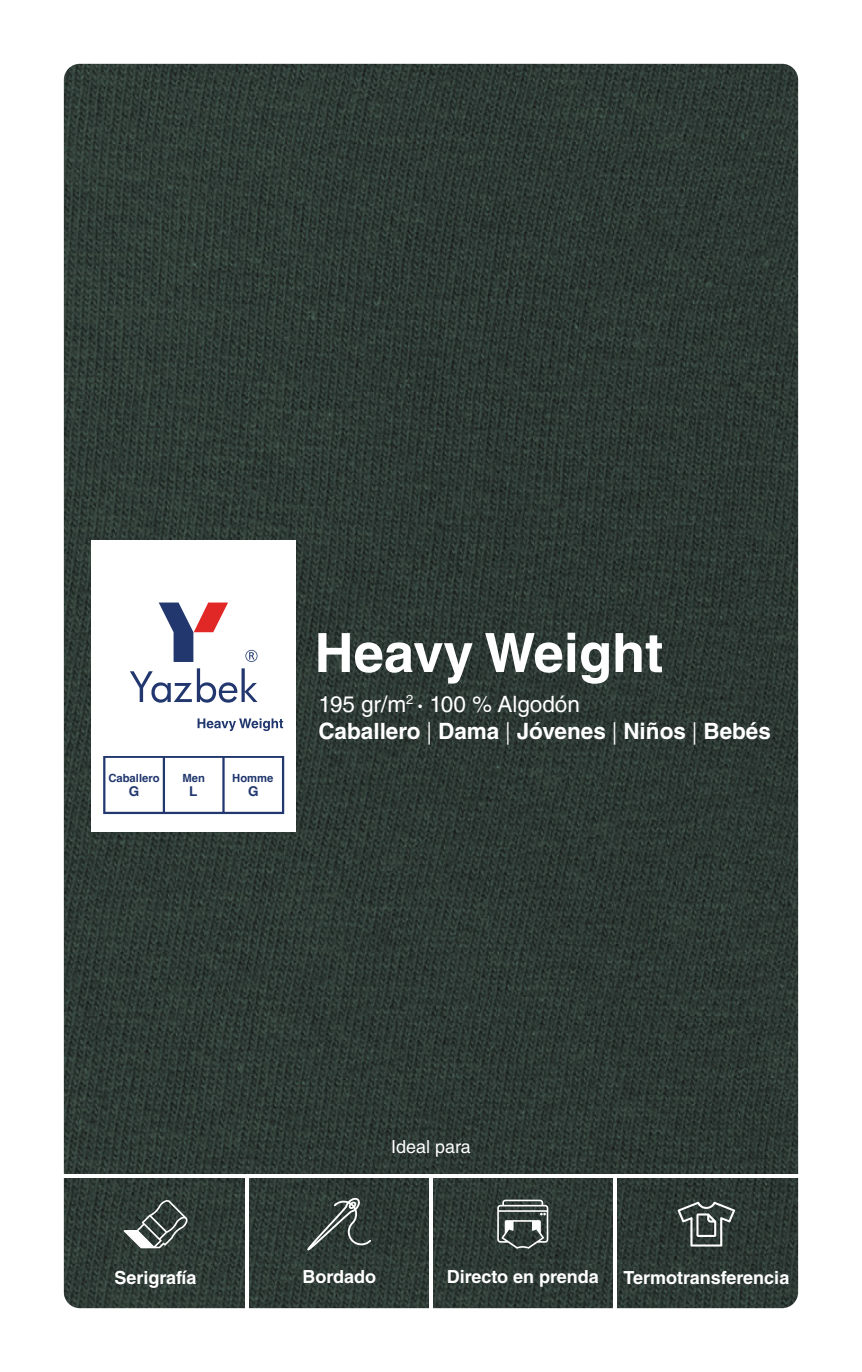
<style>
.page{position:relative;width:862px;height:1372px;background:#fff}
.page>*{position:absolute;margin:0;border:0;box-sizing:border-box;transform-origin:0 0}
.t1{font:700 22.5px/27px "Helvetica LT Std";color:#fff}
.t2{font:700 18px "Helvetica LT Std";color:#fff}
.t3{font:18px "Helvetica LT Std";color:#fff}
.t4{font:700 13.5px "Helvetica";color:#21376e}
.t5{font:700 11.25px "Helvetica";color:#21376e}
.s1{font-weight:400}
.s2{font-weight:300}
</style>
<div class="page">
<img style="left:64px;top:64px;width:733px;height:1243px">
<svg style="left:318px;top:632px;width:343px;height:51px"></svg>
<svg style="left:306px;top:1197px;width:65px;height:53px;background:#48524e"></svg>
<svg style="left:497px;top:1199px;width:51px;height:49px;background:#676f6c"></svg>
<svg style="left:677px;top:1201px;width:57px;height:45px;background:#58615e"></svg>
<svg style="left:124px;top:1198px;width:63px;height:50px;background:#56605c"></svg>
<hr style="left:0;top:1174px;width:861px;height:3px;background:#fff">
<hr style="left:246px;top:1174px;width:3px;height:133px;background:#fff">
<hr style="left:429px;top:1174px;width:3px;height:133px;background:#fff">
<hr style="left:612px;top:1174px;width:3px;height:133px;background:#fff">
<div style="left:91px;top:755px;width:205px;height:77px;background:#fff"></div>
<svg style="left:103px;top:756px;width:181px;height:58px"></svg>
<div style="left:91px;top:540px;width:205px;height:213px;background:#fff"></div>
<svg style="left:130px;top:602px;width:127px;height:100px"></svg>
<svg style="left:197px;top:718px;width:86px;height:13px"></svg>
<hr style="left:91px;top:753px;width:205px;height:2px;background:#fff">
<p class="t5" style="left:108px;top:771px;width:53px">Caballero</p>
<p class="t4" style="left:129px;top:783px;width:12px">G</p>
<p class="t5" style="left:182px;top:771px;width:24px">Men</p>
<p class="t4" style="left:189px;top:783px;width:10px">L</p>
<p class="t5" style="left:232px;top:771px;width:43px">Homme</p>
<p class="t4" style="left:248px;top:783px;width:12px">G</p>
<p class="t1" style="left:318px;top:690px;width:454px"><span class="s1">195 gr/m</span><sup>2</sup> · <span class="s1">100 % Algodón<br></span>Caballero <span class="s2">|</span> Dama <span class="s2">|</span> Jóvenes <span class="s2">|</span> Niños <span class="s2">|</span> Bebés</p>
<p class="t3" style="left:391px;top:1136px;width:81px">Ideal para</p>
<p class="t2" style="left:114px;top:1266px;width:83px">Serigrafía</p>
<p class="t2" style="left:302px;top:1265px;width:75px">Bordado</p>
<p class="t2" style="left:446px;top:1265px;width:153px">Directo en prenda</p>
<p class="t2" style="left:623px;top:1266px;width:167px">Termotransferencia</p>
</div>
